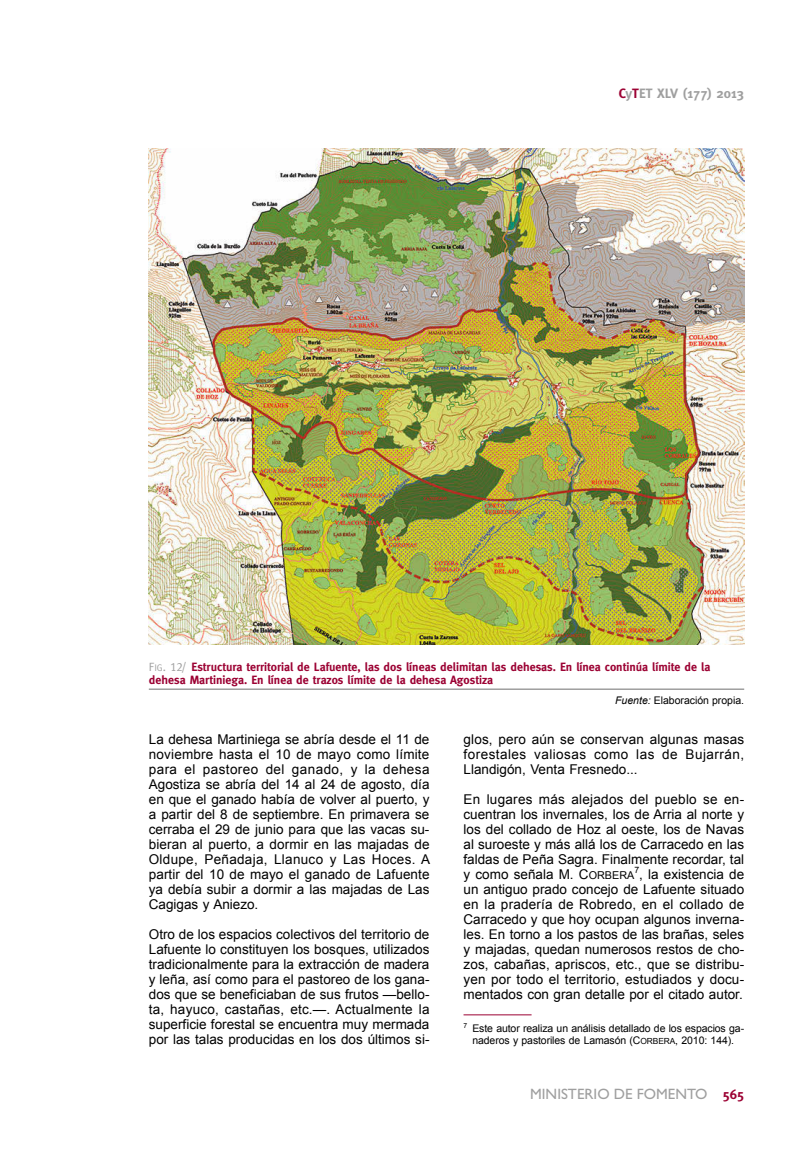
<style>
.page{position:relative;width:808px;height:1149px;background:#fff}
.page>*{position:absolute;margin:0;border:0;box-sizing:border-box;transform-origin:0 0}
.t1{font:15px "Gill Sans";color:#9f9f9f}
.t2{font:13.5px/15px "Arial";color:#000;text-align:justify}
.t3{font:700 13.5px "Meta";color:#9f9f9f}
.t4{font:700 12px/13.2px "Meta";color:#9c0233}
.t5{font:10.5px/12px "Arial";letter-spacing:-.01em;color:#000;text-align:center}
.s1{color:#9c0233}
.s2{font-family:"Meta Caps SC800";font-weight:400;color:#9f9f9f}
.s3{font-family:"Meta Caps SC800";font-weight:400;font-size:9.6px;color:#9f9f9f}
.s4{font-style:italic}
.s5{font-family:"Arial MT SC800"}
.s6{font-family:"Arial MT SC800";font-size:10.8px}
.s7{font-family:"Arial MT SC800";font-size:8.4px}
.s8{font-family:"Meta";font-weight:700;font-size:13.5px;color:#9c0233}
</style>
<div class="page">
<hr style="left:463px;top:1014px;width:68px;height:1px;background:#9c0233">
<img style="left:149px;top:149px;width:595px;height:495px">
<hr style="left:149px;top:688px;width:595px;height:1px;background:#9f9f9f">
<p class="t3" style="left:619px;top:85px;width:127px"><span class="s1">C</span>y<span class="s1">T</span>ET XLV (177) 2013</p>
<p class="t4" style="left:149px;top:660px;width:563px"><span class="s2">F</span><span class="s3">ig</span><span class="s2">. 12/</span> Estructura territorial de Lafuente, las dos líneas delimitan las dehesas. En línea continúa límite de la dehesa Martiniega. En línea de trazos límite de la dehesa Agostiza</p>
<p class="t5" style="left:615px;top:694px;width:130px"><span class="s4">Fuente:</span> Elaboración propia.</p>
<p class="t2" style="left:149px;top:731px;width:283px">La dehesa Martiniega se abría desde el 11 de noviembre hasta el 10 de mayo como límite para el pastoreo del ganado, y la dehesa Agostiza se abría del 14 al 24 de agosto, día en que el ganado había de volver al puerto, y a partir del 8 de septiembre. En primavera se cerraba el 29 de junio para que las vacas su&shy;bieran al puerto, a dormir en las majadas de Oldupe, Peñadaja, Llanuco y Las Hoces. A partir del 10 de mayo el ganado de Lafuente ya debía subir a dormir a las majadas de Las Cagigas y Aniezo.</p>
<p class="t2" style="left:149px;top:926px;width:282px">Otro de los espacios colectivos del territorio de Lafuente lo constituyen los bosques, utilizados tradicionalmente para la extracción de madera y leña, así como para el pastoreo de los gana&shy;dos que se beneficiaban de sus frutos —bello&shy;ta, hayuco, castañas, etc.—. Actualmente la superficie forestal se encuentra muy mermada por las talas producidas en los dos últimos si-</p>
<p class="t2" style="left:463px;top:731px;width:282px">glos, pero aún se conservan algunas masas forestales valiosas como las de Bujarrán, Llandigón, Venta Fresnedo...</p>
<p class="t2" style="left:463px;top:791px;width:282px">En lugares más alejados del pueblo se en&shy;cuentran los invernales, los de Arria al norte y los del collado de Hoz al oeste, los de Navas al suroeste y más allá los de Carracedo en las faldas de Peña Sagra. Finalmente recordar, tal y como señala M. <span class="s5">C</span><span class="s6">ORBERA</span><sup>7</sup>, la existencia de un antiguo prado concejo de Lafuente situado en la pradería de Robredo, en el collado de Carracedo y que hoy ocupan algunos inverna&shy;les. En torno a los pastos de las brañas, seles y majadas, quedan numerosos restos de cho&shy;zos, cabañas, apriscos, etc., que se distribu&shy;yen por todo el territorio, estudiados y docu&shy;mentados con gran detalle por el citado autor.</p>
<p class="t5" style="left:463px;top:1022px;width:282px"><sup>7</sup> Este autor realiza un análisis detallado de los espacios ga&shy;naderos y pastoriles de Lamasón (<span class="s5">C</span><span class="s7">ORBERA</span>, 2010: 144).</p>
<p class="t1" style="left:530px;top:1084px;width:216px">MINISTERIO DE FOMENTO <span class="s8">565</span></p>
</div>
